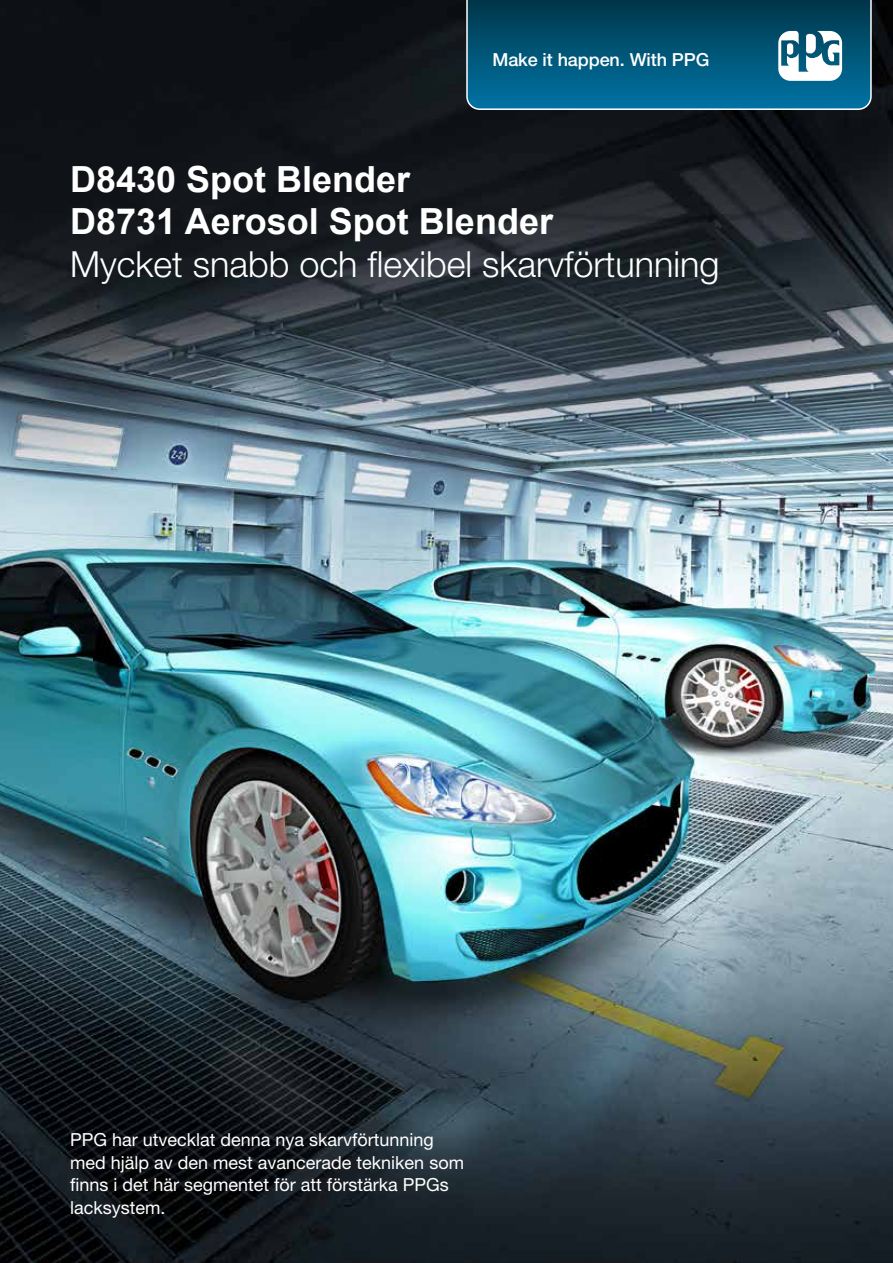
<style>
.page{position:relative;width:893px;height:1263px;background:#fff}
.page>*{position:absolute;margin:0;border:0;box-sizing:border-box;transform-origin:0 0}
.t1{font:700 36px/42px "Arial";color:#fff}
.t2{font:300 36px "Helvetica Neue";color:#fff}
.t3{font:18px/22.5px "Helvetica Neue";color:#fff}
.t4{font:500 18px "Helvetica Neue";letter-spacing:-.005em;color:#fff}
</style>
<div class="page">
<img style="left:0;top:0;width:893px;height:1263px">
<svg style="left:466px;top:0;width:406px;height:110px;background:#105f7f"></svg>
<p class="t4" style="left:492px;top:49px;width:218px">Make it happen. With PPG</p>
<h1 class="t1" style="left:70px;top:159px;width:484px">D8430 Spot Blender<br>D8731 Aerosol Spot Blender</h1>
<h1 class="t2" style="left:70px;top:242px;width:651px">Mycket snabb och flexibel skarvförtunning</h1>
<p class="t3" style="left:70px;top:1128px;width:395px">PPG har utvecklat denna nya skarvförtunning med hjälp av den mest avancerade tekniken som finns i det här segmentet för att förstärka PPGs lacksystem.</p>
</div>
